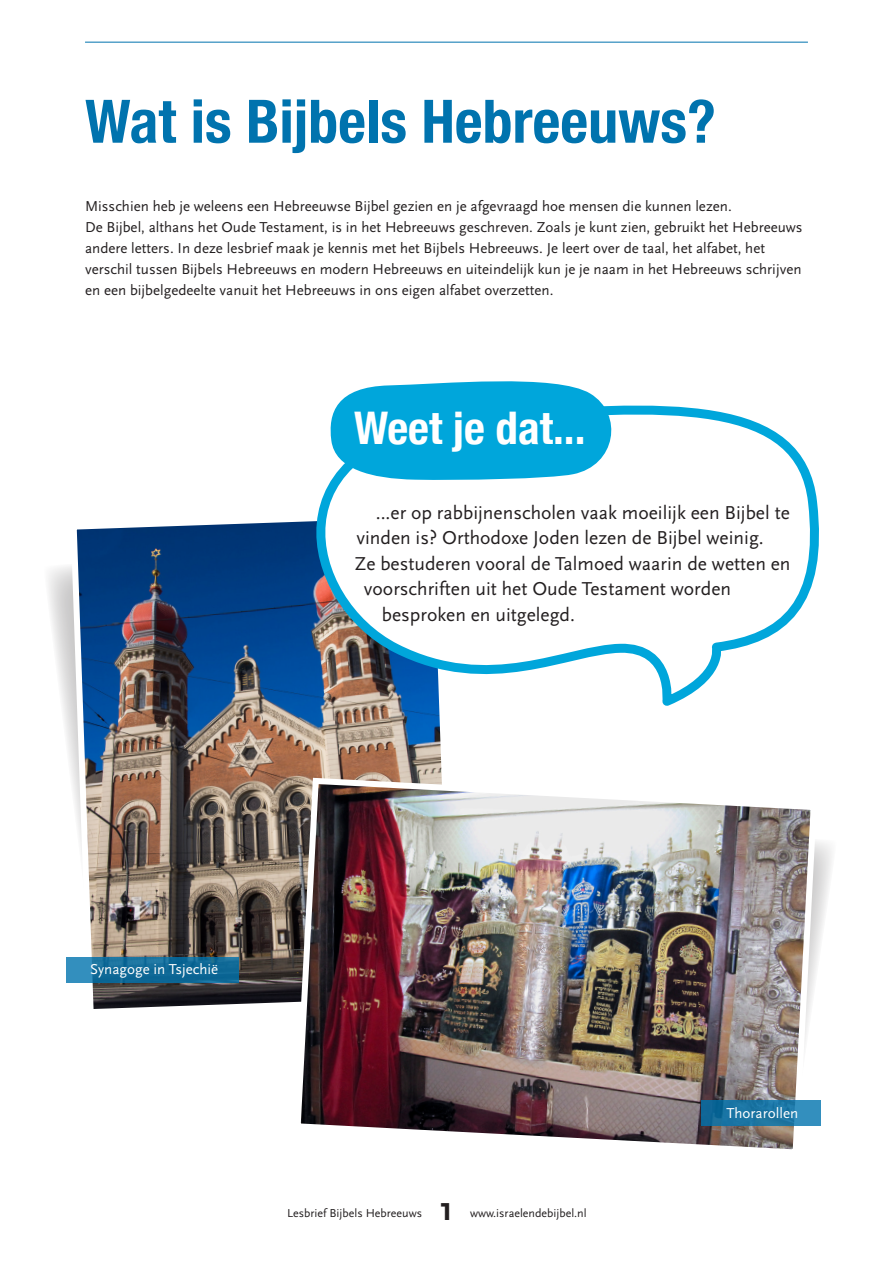
<style>
.page{position:relative;width:893px;height:1263px;background:#fff}
.page>*{position:absolute;margin:0;border:0;box-sizing:border-box;transform-origin:0 0}
.t1{font:700 condensed 60px "Helvetica Neue";color:#0073ae}
.t2{font:700 condensed 45px "Helvetica Neue";color:#fff}
.t3{font:700 34.5px "Scala Sans OT";color:#231f20}
.Broodtekst{font:19.5px "Scala Sans OT";color:#231f20}
.Broodtekst-2{font:15px/21px "Scala Sans OT";color:#231f20}
.Fotobijschrift{font:15px "Scala Sans OT";color:#fff}
.t4{font:12px "Scala Sans OT";color:#231f20}
</style>
<div class="page">
<svg style="left:820px;top:842px;width:12px;height:259px"></svg>
<svg style="left:48px;top:567px;width:19px;height:416px"></svg>
<hr style="left:85px;top:42px;width:723px;height:1px;background:#0073ae">
<img style="left:67px;top:523px;width:375px;height:486px">
<svg style="left:265px;top:405px;width:554px;height:308px"></svg>
<svg style="left:328px;top:381px;width:296px;height:100px"></svg>
<img style="left:291px;top:775px;width:529px;height:375px">
<svg style="left:66px;top:957px;width:172px;height:25px;background:#156f9d"></svg>
<svg style="left:702px;top:1101px;width:119px;height:25px;background:#1e78a7"></svg>
<p class="t1" style="left:85px;top:72px;width:632px">Wat is Bijbels Hebreeuws?</p>
<p class="Broodtekst-2" style="left:85px;top:196px;width:719px">Misschien heb je weleens een Hebreeuwse Bijbel gezien en je afgevraagd hoe mensen die kunnen lezen.<br>De Bijbel, althans het Oude Testament, is in het Hebreeuws geschreven. Zoals je kunt zien, gebruikt het Hebreeuws andere letters. In deze lesbrief maak je kennis met het Bijbels Hebreeuws. Je leert over de taal, het alfabet, het verschil tussen Bijbels Hebreeuws en modern Hebreeuws en uiteindelijk kun je je naam in het Hebreeuws schrijven en een bijbelgedeelte vanuit het Hebreeuws in ons eigen alfabet overzetten.</p>
<p class="t2" style="left:354px;top:391px;width:233px">Weet je dat...</p>
<p class="Broodtekst" style="left:376px;top:502px;width:415px">...er op rabbijnenscholen vaak moeilijk een Bijbel te</p>
<p class="Broodtekst" style="left:356px;top:528px;width:409px">vinden is? Orthodoxe Joden lezen de Bijbel weinig.</p>
<p class="Broodtekst" style="left:355px;top:553px;width:437px">Ze bestuderen vooral de Talmoed waarin de wetten en</p>
<p class="Broodtekst" style="left:364px;top:579px;width:369px">voorschriften uit het Oude Testament worden</p>
<p class="Broodtekst" style="left:382px;top:604px;width:195px">besproken en uitgelegd.</p>
<p class="Fotobijschrift" style="left:90px;top:961px;width:129px">Synagoge in Tsjechië</p>
<p class="t3" style="left:440px;top:1190px;width:15px">1</p>
<p class="t4" style="left:287px;top:1206px;width:136px">Lesbrief Bijbels Hebreeuws</p>
<p class="t4" style="left:470px;top:1206px;width:118px">www.israelendebijbel.nl</p>
<p class="Fotobijschrift" style="left:726px;top:1105px;width:73px">Thorarollen</p>
</div>
